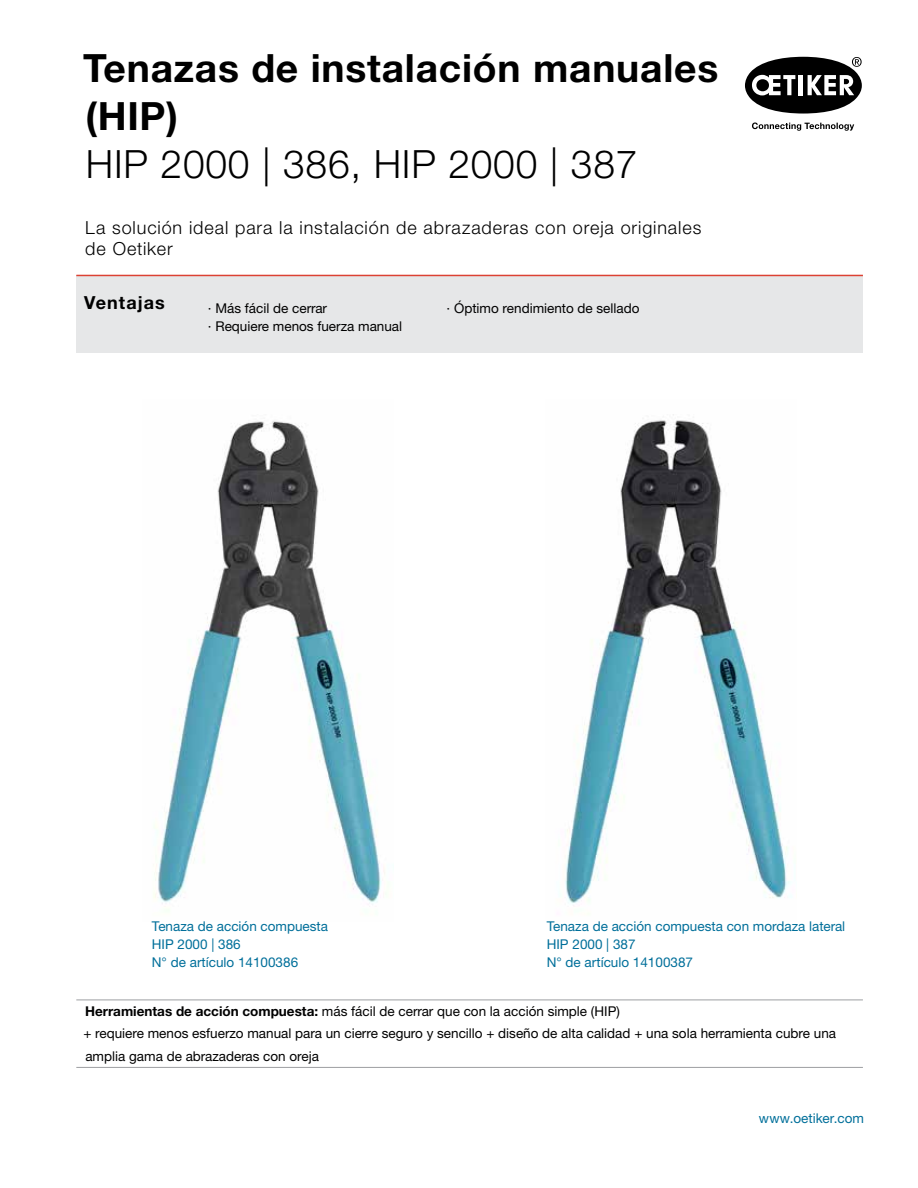
<style>
.page{position:relative;width:918px;height:1188px;background:#fff}
.page>*{position:absolute;margin:0;border:0;box-sizing:border-box;transform-origin:0 0}
.t1{font:700 39px/48px "Helvetica Neue LTW1 G";letter-spacing:.02em;color:#000}
.t2{font:300 39px "Helvetica Neue LTW1 G";letter-spacing:.02em;color:#000}
.t3{font:300 18px/21px "Helvetica Neue LTW1 G";letter-spacing:.05em;color:#000}
.t4{font:700 18px "Helvetica Neue LTW1 G";letter-spacing:.055em;color:#000}
.t5{font:13.5px/22.5px "Helvetica Neue LTW1 G";color:#000}
.t6{font:13.5px/18px "Helvetica Neue LTW1 G";color:#006f9a}
.s1{font-weight:700}
</style>
<div class="page">
<img style="left:153px;top:421px;width:232px;height:490px">
<img style="left:565px;top:414px;width:226px;height:492px">
<svg style="left:752px;top:122px;width:102px;height:9px"></svg>
<svg style="left:745px;top:57px;width:117px;height:57px"></svg>
<div style="left:76px;top:275px;width:787px;height:78px;background:#e6e7e8"></div>
<hr style="left:76px;top:275px;width:787px;height:1px;background:#dc4133">
<hr style="left:76px;top:1000px;width:787px;height:1px;background:#9d9fa2">
<hr style="left:76px;top:1067px;width:787px;height:1px;background:#9d9fa2">
<h1 class="t1" style="left:83px;top:44px;width:637px">Tenazas de instalación manuales (HIP)</h1>
<h1 class="t2" style="left:86px;top:140px;width:553px">HIP 2000 | 386, HIP 2000 | 387</h1>
<h2 class="t3" style="left:85px;top:217px;width:618px">La solución ideal para la instalación de abrazaderas con oreja originales de Oetiker</h2>
<h2 class="t4" style="left:84px;top:292px;width:82px">Ventajas</h2>
<p class="t5" style="left:208px;top:299px;width:196px;line-height:18px">· Más fácil de cerrar<br>· Requiere menos fuerza manual</p>
<p class="t5" style="left:447px;top:296px;width:194px">· Óptimo rendimiento de sellado</p>
<p class="t6" style="left:152px;top:917px;width:178px">Tenaza de acción compuesta<br>HIP 2000 | 386<br>N° de artículo 14100386</p>
<p class="t6" style="left:547px;top:917px;width:300px">Tenaza de acción compuesta con mordaza lateral<br>HIP 2000 | 387<br>N° de artículo 14100387</p>
<p class="t5" style="left:83px;top:1000px;width:754px"><span class="s1">Herramientas de acción compuesta:</span> más fácil de cerrar que con la acción simple (HIP)<br>+ requiere menos esfuerzo manual para un cierre seguro y sencillo + diseño de alta calidad + una sola herramienta cubre una amplia gama de abrazaderas con oreja</p>
<p class="t6" style="left:759px;top:1109px;width:107px">www.oetiker.com</p>
</div>
